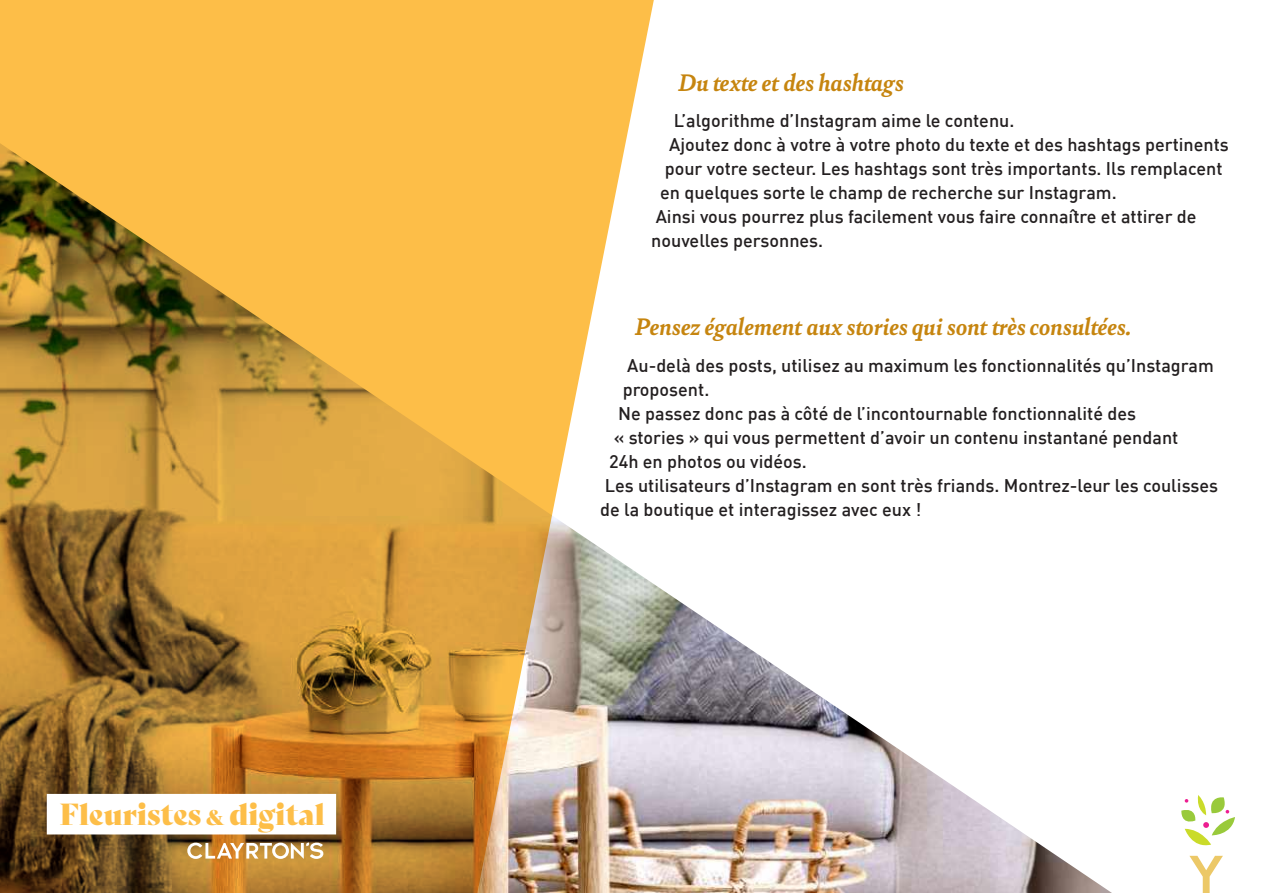
<style>
.page{position:relative;width:1263px;height:893px;background:#fff}
.page>*{position:absolute;margin:0;border:0;box-sizing:border-box;transform-origin:0 0}
.t1{font:29.7px "Bely Display";color:#fdbe48}
.t2{font:italic 700 25.5px "Bely";letter-spacing:-.005em;color:#c6850f}
.t3{font:500 18px "DIN";color:#231f20}
.s1{font-size:20.55px}
</style>
<div class="page">
<img style="left:654px;top:584px;width:458px;height:309px">
<img style="left:0;top:0;width:654px;height:893px">
<svg style="left:47px;top:794px;width:289px;height:40px"></svg>
<svg style="left:187px;top:842px;width:136px;height:17px"></svg>
<svg style="left:1181px;top:795px;width:54px;height:51px"></svg>
<svg style="left:1189px;top:856px;width:34px;height:37px"></svg>
<h1 class="t1" style="left:60px;top:790px;width:267px">Fleuristes <span class="s1">&amp;</span> digital</h1>
<h2 class="t2" style="left:678px;top:64px;width:227px">Du texte et des hashtags</h2>
<p class="t3" style="left:674px;top:109px;width:342px">L’algorithme d’Instagram aime le contenu.</p>
<p class="t3" style="left:669px;top:133px;width:561px">Ajoutez donc à votre à votre photo du texte et des hashtags pertinents</p>
<p class="t3" style="left:665px;top:157px;width:559px">pour votre secteur. Les hashtags sont très importants. Ils remplacent</p>
<p class="t3" style="left:660px;top:181px;width:458px">en quelques sorte le champ de recherche sur Instagram.</p>
<p class="t3" style="left:656px;top:205px;width:542px">Ainsi vous pourrez plus facilement vous faire connaître et attirer de</p>
<p class="t3" style="left:651px;top:229px;width:174px">nouvelles personnes.</p>
<h2 class="t2" style="left:635px;top:308px;width:499px">Pensez également aux stories qui sont très consultées.</h2>
<p class="t3" style="left:627px;top:354px;width:588px">Au-delà des posts, utilisez au maximum les fonctionnalités qu’Instagram</p>
<p class="t3" style="left:623px;top:378px;width:88px">proposent.</p>
<p class="t3" style="left:618px;top:402px;width:519px">Ne passez donc pas à côté de l’incontournable fonctionnalité des</p>
<p class="t3" style="left:614px;top:426px;width:566px">« stories » qui vous permettent d’avoir un contenu instantané pendant</p>
<p class="t3" style="left:609px;top:450px;width:199px">24h en photos ou vidéos.</p>
<p class="t3" style="left:605px;top:474px;width:615px">Les utilisateurs d’Instagram en sont très friands. Montrez-leur les coulisses</p>
<p class="t3" style="left:600px;top:498px;width:323px">de la boutique et interagissez avec eux !</p>
</div>
